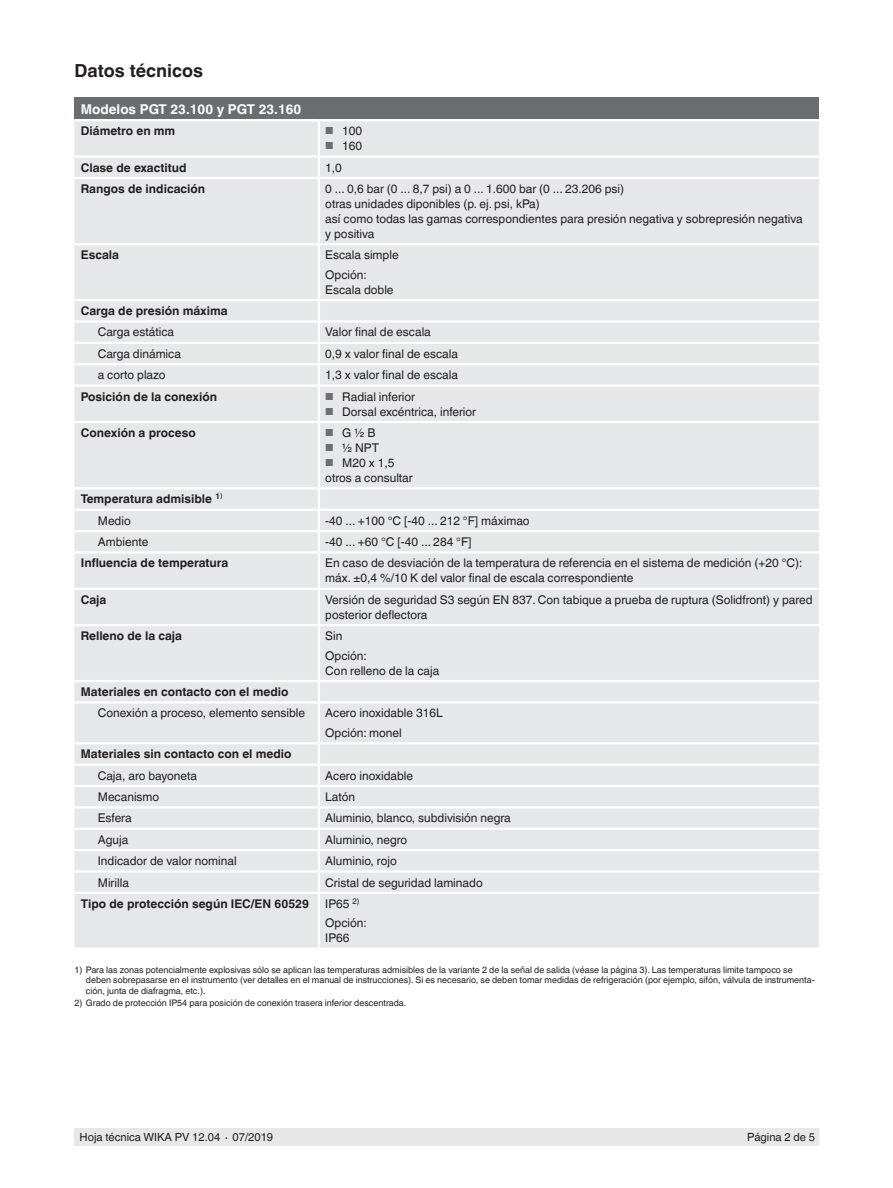
<style>
.page{position:relative;width:893px;height:1188px;background:#fff}
.page>*{position:absolute;margin:0;border:0;box-sizing:border-box;transform-origin:0 0}
.t1{font:700 18px "Helvetica World";color:#231f20}
.t2{font:700 13.5px "Helvetica World";color:#fff}
.t3{font:12px/15px "Helvetica World";color:#231f20}
.t4{font:700 12px/21.3px "Helvetica World";color:#231f20}
.t5{font:11.25px "Helvetica World";color:#231f20}
.t6{font:9px/10.5px "Helvetica World";color:#231f20}
.s1{font-size:10.2px;color:#6c6d70}
.s2{font-weight:400}
</style>
<div class="page">
<div style="left:75px;top:1128px;width:744px;height:17px;background:#e6e7e9"></div>
<div style="left:74px;top:98px;width:745px;height:22px;background:#6c6d70"></div>
<div style="left:74px;top:121px;width:745px;height:827px;background:#e6e7e9"></div>
<svg style="left:318px;top:301px;width:2px;height:83px"></svg>
<hr style="left:74px;top:119px;width:245px;height:2px;background:#fff">
<hr style="left:319px;top:299px;width:500px;height:2px;background:#fff">
<hr style="left:319px;top:320px;width:500px;height:3px;background:#fff">
<hr style="left:319px;top:342px;width:500px;height:2px;background:#fff">
<hr style="left:319px;top:363px;width:500px;height:2px;background:#fff">
<hr style="left:319px;top:892px;width:500px;height:2px;background:#fff">
<hr style="left:318px;top:894px;width:2px;height:54px;background:#fff">
<hr style="left:319px;top:119px;width:500px;height:2px;background:#fff">
<hr style="left:318px;top:121px;width:2px;height:34px;background:#fff">
<hr style="left:74px;top:155px;width:245px;height:3px;background:#fff">
<hr style="left:319px;top:155px;width:500px;height:3px;background:#fff">
<svg style="left:318px;top:158px;width:2px;height:19px"></svg>
<hr style="left:74px;top:177px;width:245px;height:2px;background:#fff">
<hr style="left:319px;top:177px;width:500px;height:2px;background:#fff">
<hr style="left:318px;top:179px;width:2px;height:64px;background:#fff">
<hr style="left:74px;top:243px;width:245px;height:2px;background:#fff">
<hr style="left:319px;top:243px;width:500px;height:2px;background:#fff">
<hr style="left:318px;top:245px;width:2px;height:54px;background:#fff">
<hr style="left:74px;top:299px;width:245px;height:2px;background:#fff">
<svg style="left:318px;top:682px;width:2px;height:19px"></svg>
<hr style="left:318px;top:704px;width:2px;height:38px;background:#fff">
<hr style="left:74px;top:742px;width:245px;height:2px;background:#fff">
<hr style="left:319px;top:742px;width:500px;height:2px;background:#fff">
<hr style="left:318px;top:744px;width:2px;height:20px;background:#fff">
<hr style="left:74px;top:764px;width:245px;height:2px;background:#fff">
<hr style="left:319px;top:764px;width:500px;height:2px;background:#fff">
<hr style="left:74px;top:785px;width:245px;height:2px;background:#fff">
<hr style="left:319px;top:785px;width:500px;height:2px;background:#fff">
<hr style="left:74px;top:806px;width:245px;height:3px;background:#fff">
<hr style="left:319px;top:806px;width:500px;height:3px;background:#fff">
<hr style="left:74px;top:828px;width:245px;height:2px;background:#fff">
<hr style="left:319px;top:828px;width:500px;height:2px;background:#fff">
<hr style="left:74px;top:849px;width:245px;height:2px;background:#fff">
<hr style="left:319px;top:849px;width:500px;height:2px;background:#fff">
<hr style="left:74px;top:870px;width:245px;height:3px;background:#fff">
<hr style="left:319px;top:870px;width:500px;height:3px;background:#fff">
<svg style="left:318px;top:766px;width:2px;height:126px"></svg>
<hr style="left:74px;top:320px;width:245px;height:3px;background:#fff">
<hr style="left:74px;top:342px;width:245px;height:2px;background:#fff">
<hr style="left:74px;top:363px;width:245px;height:2px;background:#fff">
<hr style="left:74px;top:384px;width:245px;height:3px;background:#fff">
<hr style="left:319px;top:384px;width:500px;height:3px;background:#fff">
<hr style="left:318px;top:387px;width:2px;height:34px;background:#fff">
<hr style="left:74px;top:421px;width:245px;height:2px;background:#fff">
<hr style="left:319px;top:421px;width:500px;height:2px;background:#fff">
<hr style="left:318px;top:423px;width:2px;height:64px;background:#fff">
<hr style="left:74px;top:487px;width:245px;height:2px;background:#fff">
<hr style="left:319px;top:487px;width:500px;height:2px;background:#fff">
<hr style="left:318px;top:489px;width:2px;height:20px;background:#fff">
<hr style="left:74px;top:509px;width:245px;height:2px;background:#fff">
<hr style="left:319px;top:509px;width:500px;height:2px;background:#fff">
<hr style="left:74px;top:530px;width:245px;height:2px;background:#fff">
<hr style="left:319px;top:530px;width:500px;height:2px;background:#fff">
<svg style="left:318px;top:511px;width:2px;height:40px"></svg>
<hr style="left:74px;top:551px;width:245px;height:3px;background:#fff">
<hr style="left:319px;top:551px;width:500px;height:3px;background:#fff">
<hr style="left:318px;top:554px;width:2px;height:34px;background:#fff">
<hr style="left:74px;top:588px;width:245px;height:2px;background:#fff">
<hr style="left:319px;top:588px;width:500px;height:2px;background:#fff">
<hr style="left:318px;top:590px;width:2px;height:34px;background:#fff">
<hr style="left:74px;top:624px;width:245px;height:2px;background:#fff">
<hr style="left:319px;top:624px;width:500px;height:2px;background:#fff">
<hr style="left:318px;top:626px;width:2px;height:54px;background:#fff">
<hr style="left:74px;top:680px;width:245px;height:2px;background:#fff">
<hr style="left:319px;top:680px;width:500px;height:2px;background:#fff">
<hr style="left:74px;top:701px;width:245px;height:3px;background:#fff">
<hr style="left:319px;top:701px;width:500px;height:3px;background:#fff">
<hr style="left:74px;top:892px;width:245px;height:2px;background:#fff">
<h1 class="t1" style="left:74px;top:60px;width:130px">Datos técnicos</h1>
<p class="t2" style="left:81px;top:101px;width:222px">Modelos PGT 23.100 y PGT 23.160</p>
<p class="t4" style="left:81px;top:120px;width:96px">Diámetro en mm</p>
<p class="t3" style="left:325px;top:123px;width:39px"><span class="s1">■</span> 100</p>
<p class="t3" style="left:325px;top:138px;width:39px"><span class="s1">■</span> 160</p>
<p class="t4" style="left:81px;top:157px;width:107px">Clase de exactitud</p>
<p class="t3" style="left:325px;top:160px;width:18px">1,0</p>
<p class="t4" style="left:81px;top:178px;width:126px">Rangos de indicación</p>
<p class="t3" style="left:325px;top:181px;width:479px">0 ... 0,6 bar (0 ... 8,7 psi) a 0 ... 1.600 bar (0 ... 23.206 psi)<br>otras unidades diponibles (p. ej. psi, kPa)<br>así como todas las gamas correspondientes para presión negativa y sobrepresión negativa y positiva</p>
<p class="t4" style="left:81px;top:244px;width:40px">Escala</p>
<p class="t3" style="left:325px;top:245px;width:75px;line-height:19.5px">Escala simple<br>Opción:</p>
<p class="t3" style="left:325px;top:282px;width:70px">Escala doble</p>
<p class="t4" style="left:81px;top:300px;width:149px">Carga de presión máxima</p>
<p class="t3" style="left:98px;top:325px;width:78px">Carga estática</p>
<p class="t3" style="left:325px;top:325px;width:107px">Valor final de escala</p>
<p class="t3" style="left:98px;top:346px;width:85px">Carga dinámica</p>
<p class="t3" style="left:325px;top:346px;width:134px">0,9 x valor final de escala</p>
<p class="t3" style="left:98px;top:368px;width:69px">a corto plazo</p>
<p class="t3" style="left:325px;top:368px;width:134px">1,3 x valor final de escala</p>
<p class="t4" style="left:81px;top:386px;width:138px">Posición de la conexión</p>
<p class="t3" style="left:325px;top:389px;width:91px"><span class="s1">■</span> Radial inferior</p>
<p class="t3" style="left:325px;top:404px;width:152px"><span class="s1">■</span> Dorsal excéntrica, inferior</p>
<p class="t4" style="left:81px;top:422px;width:116px">Conexión a proceso</p>
<p class="t3" style="left:325px;top:425px;width:52px"><span class="s1">■</span> G ½ B</p>
<p class="t3" style="left:325px;top:440px;width:55px"><span class="s1">■</span> ½ NPT</p>
<p class="t3" style="left:325px;top:455px;width:89px"><span class="s1">■</span> M20 x 1,5 otros a consultar</p>
<p class="t4" style="left:98px;top:489px;width:126px;text-indent:-17px">Temperatura admisible <sup>1</sup><span class="s2">⁾<br>Medio</span></p>
<p class="t3" style="left:325px;top:513px;width:206px">-40 ... +100 °C [-40 ... 212 °F] máximao</p>
<p class="t3" style="left:98px;top:534px;width:52px">Ambiente</p>
<p class="t3" style="left:325px;top:534px;width:148px">-40 ... +60 °C [-40 ... 284 °F]</p>
<p class="t4" style="left:81px;top:553px;width:149px">Influencia de temperatura</p>
<p class="t3" style="left:325px;top:556px;width:479px">En caso de desviación de la temperatura de referencia en el sistema de medición (+20 °C): máx. ±0,4 %/10 K del valor final de escala correspondiente</p>
<p class="t4" style="left:81px;top:589px;width:27px">Caja</p>
<p class="t3" style="left:325px;top:592px;width:489px">Versión de seguridad S3 según EN 837. Con tabique a prueba de ruptura (Solidfront) y pared posterior deflectora</p>
<p class="t4" style="left:81px;top:625px;width:103px">Relleno de la caja</p>
<p class="t3" style="left:325px;top:626px;width:43px;line-height:19.5px">Sin<br>Opción:</p>
<p class="t3" style="left:325px;top:663px;width:116px">Con relleno de la caja</p>
<p class="t4" style="left:81px;top:681px;width:209px">Materiales en contacto con el medio</p>
<p class="t3" style="left:98px;top:706px;width:209px">Conexión a proceso, elemento sensible</p>
<p class="t3" style="left:325px;top:704px;width:119px;line-height:19.5px">Acero inoxidable 316L<br>Opción: monel</p>
<p class="t4" style="left:81px;top:744px;width:212px">Materiales sin contacto con el medio</p>
<p class="t3" style="left:98px;top:768px;width:101px">Caja, aro bayoneta</p>
<p class="t3" style="left:325px;top:768px;width:89px">Acero inoxidable</p>
<p class="t3" style="left:98px;top:789px;width:63px">Mecanismo</p>
<p class="t3" style="left:325px;top:789px;width:31px">Latón</p>
<p class="t3" style="left:98px;top:811px;width:35px">Esfera</p>
<p class="t3" style="left:325px;top:811px;width:187px">Aluminio, blanco, subdivisión negra</p>
<p class="t3" style="left:98px;top:832px;width:32px">Aguja</p>
<p class="t3" style="left:325px;top:832px;width:84px">Aluminio, negro</p>
<p class="t3" style="left:98px;top:854px;width:140px">Indicador de valor nominal</p>
<p class="t3" style="left:325px;top:854px;width:73px">Aluminio, rojo</p>
<p class="t3" style="left:98px;top:875px;width:33px">Mirilla</p>
<p class="t3" style="left:325px;top:875px;width:159px">Cristal de seguridad laminado</p>
<p class="t4" style="left:81px;top:893px;width:230px">Tipo de protección según IEC/EN 60529</p>
<p class="t3" style="left:325px;top:894px;width:43px;line-height:19.5px">IP65 <sup>2)<br></sup>Opción:</p>
<p class="t3" style="left:325px;top:931px;width:26px">IP66</p>
<p class="t6" style="left:86px;top:964px;width:730px;text-indent:-11px">1) Para las zonas potencialmente explosivas sólo se aplican las temperaturas admisibles de la variante 2 de la señal de salida (véase la página 3). Las temperaturas limite tampoco se deben sobrepasarse en el instrumento (ver detalles en el manual de instrucciones). Si es necesario, se deben tomar medidas de refrigeración (por ejemplo, sifón, válvula de instrumenta&shy;ción, junta de diafragma, etc.).</p>
<p class="t6" style="left:74px;top:997px;width:333px">2) Grado de protección IP54 para posición de conexión trasera inferior descentrada.</p>
<p class="t5" style="left:80px;top:1131px;width:195px">Hoja técnica WIKA PV 12.04 ∙ 07/2019</p>
<p class="t5" style="left:747px;top:1131px;width:69px">Página 2 de 5</p>
</div>
